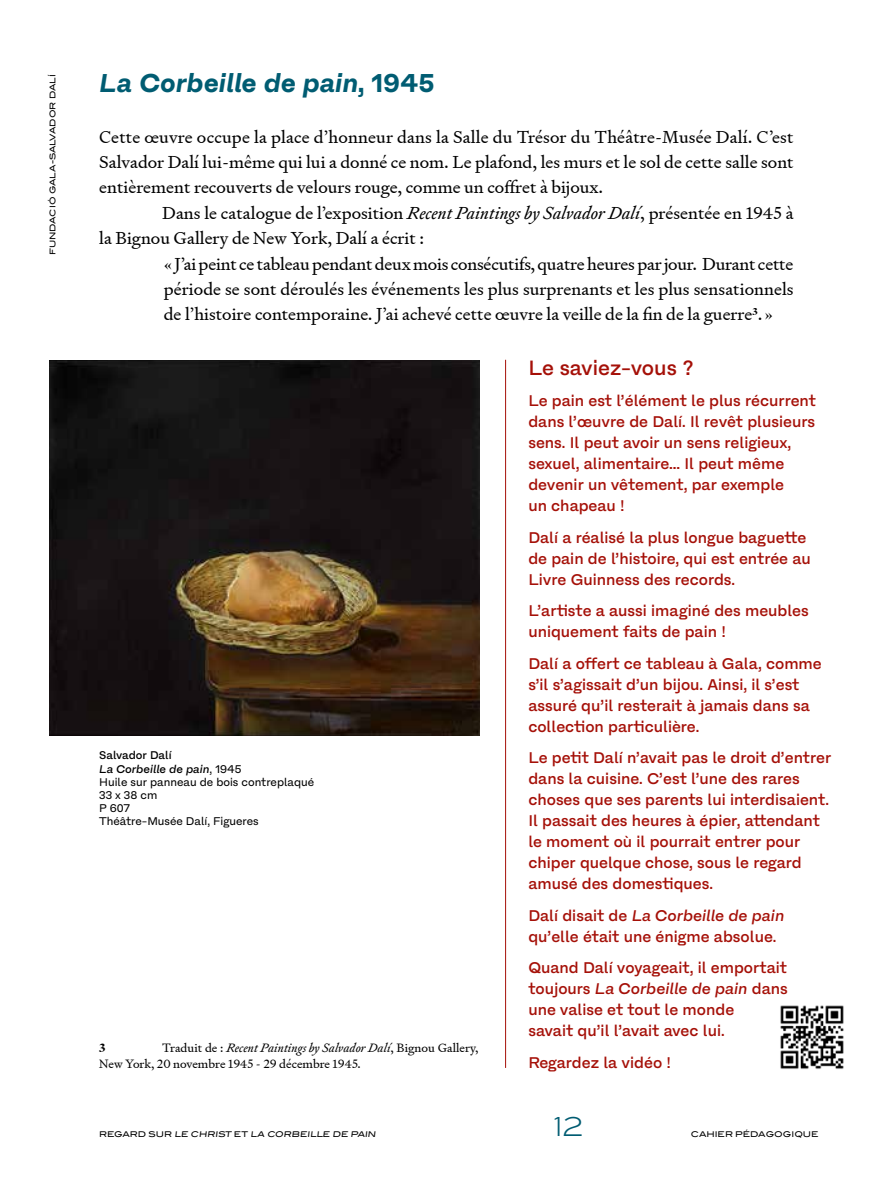
<style>
.page{position:relative;width:893px;height:1191px;background:#fff}
.page>*{position:absolute;margin:0;border:0;box-sizing:border-box;transform-origin:0 0}
.t1{font:italic 700 26.25px "Fracktif";color:#005c72}
.t2{font:300 26.25px "Blair ITC";color:#005c72}
.t3{font:500 21px "Fracktif";color:#a51008}
.t4{font:17.5px/25.4px "Signifier";color:#000;text-align:justify}
.t5{font:500 15.75px/21px "Fracktif";color:#a51008}
.t6{font:12.25px/15.8px "Signifier";color:#000}
.t7{font:700 12.25px "Signifier";color:#000}
.t8{font:11.38px/13.1px "Fracktif";color:#000}
.t9{font:7.88px "Blair ITC Std";color:#000}
.s1{font-style:normal}
.s2{font-style:italic}
.s3{font-weight:500}
.s4{font-weight:500;font-style:italic}
</style>
<div class="page">
<img style="left:50px;top:360px;width:429px;height:375px">
<img style="left:780px;top:1005px;width:64px;height:64px">
<hr style="left:505px;top:360px;width:1px;height:708px;background:#a51008">
<p class="t9" style="left:48px;top:255px;width:182px;rotate:-90deg">FUNDACIÓ GALA-SALVADOR DALÍ</p>
<h1 class="t1" style="left:99px;top:66px;width:337px">La Corbeille de pain<span class="s1">, 1945</span></h1>
<p class="t4" style="left:99px;top:124px;width:696px">Cette œuvre occupe la place d’honneur dans la Salle du Trésor du Théâtre-Musée Dalí. C’est Salvador Dalí lui-même qui lui a donné ce nom. Le plafond, les murs et le sol de cette salle sont entièrement recouverts de velours rouge, comme un coffret à bijoux.</p>
<p class="t4" style="left:99px;top:200px;width:696px;text-indent:63px">Dans le catalogue de l’exposition <span class="s2">Recent Paintings by Salvador Dalí</span>, présentée en 1945 à la Bignou Gallery de New York, Dalí a écrit :</p>
<p class="t4" style="left:164px;top:251px;width:631px">« J’ai peint ce tableau pendant deux mois consécutifs, quatre heures par jour. Durant cette période se sont déroulés les événements les plus surprenants et les plus sensationnels de l’histoire contemporaine. J’ai achevé cette œuvre la veille de la fin de la guerre<sup>3</sup>.»</p>
<h2 class="t3" style="left:528px;top:355px;width:167px">Le saviez-vous ?</h2>
<p class="t5" style="left:528px;top:390px;width:289px">Le pain est l’élément le plus récurrent dans l’œuvre de Dalí. Il revêt plusieurs sens. Il peut avoir un sens religieux, sexuel, alimentaire… Il peut même devenir un vêtement, par exemple<br>un chapeau !</p>
<p class="t5" style="left:528px;top:527px;width:284px">Dalí a réalisé la plus longue baguette de pain de l’histoire, qui est entrée au<br>Livre Guinness des records.</p>
<p class="t5" style="left:528px;top:600px;width:282px">L’artiste a aussi imaginé des meubles uniquement faits de pain !</p>
<p class="t5" style="left:528px;top:653px;width:295px">Dalí a offert ce tableau à Gala, comme s’il s’agissait d’un bijou. Ainsi, il s’est assuré qu’il resterait à jamais dans sa collection particulière.</p>
<p class="t5" style="left:528px;top:747px;width:304px">Le petit Dalí n’avait pas le droit d’entrer dans la cuisine. C’est l’une des rares choses que ses parents lui interdisaient.<br>Il passait des heures à épier, attendant le moment où il pourrait entrer pour chiper quelque chose, sous le regard amusé des domestiques.</p>
<p class="t5" style="left:528px;top:905px;width:257px">Dalí disait de <span class="s2">La Corbeille de pain </span>qu’elle était une énigme absolue.</p>
<p class="t5" style="left:528px;top:957px;width:261px">Quand Dalí voyageait, il emportait toujours <span class="s2">La Corbeille de pain</span> dans une valise et tout le monde<br>savait qu’il l’avait avec lui.</p>
<p class="t5" style="left:528px;top:1052px;width:144px">Regardez la vidéo !</p>
<p class="t8" style="left:99px;top:749px;width:216px"><span class="s3">Salvador Dalí<br></span><span class="s4">La Corbeille de pain</span>, 1945<br>Huile sur panneau de bois contreplaqué<br>33 x 38 cm<br>P 607<br>Théâtre-Musée Dalí, Figueres</p>
<p class="t6" style="left:99px;top:1040px;width:381px;text-indent:63px">Traduit de : <span class="s2">Recent Paintings by Salvador Dalí</span>, Bignou Gallery,<br>New York, 20 novembre 1945 - 29 décembre 1945.</p>
<p class="t7" style="left:99px;top:1040px;width:8px">3</p>
<p class="t9" style="left:99px;top:1129px;width:279px">REGARD SUR LE CHRIST ET LA CORBEILLE DE PAIN</p>
<h1 class="t2" style="left:554px;top:1112px;width:31px">12</h1>
<p class="t9" style="left:691px;top:1129px;width:129px">CAHIER PÉDAGOGIQUE</p>
</div>
